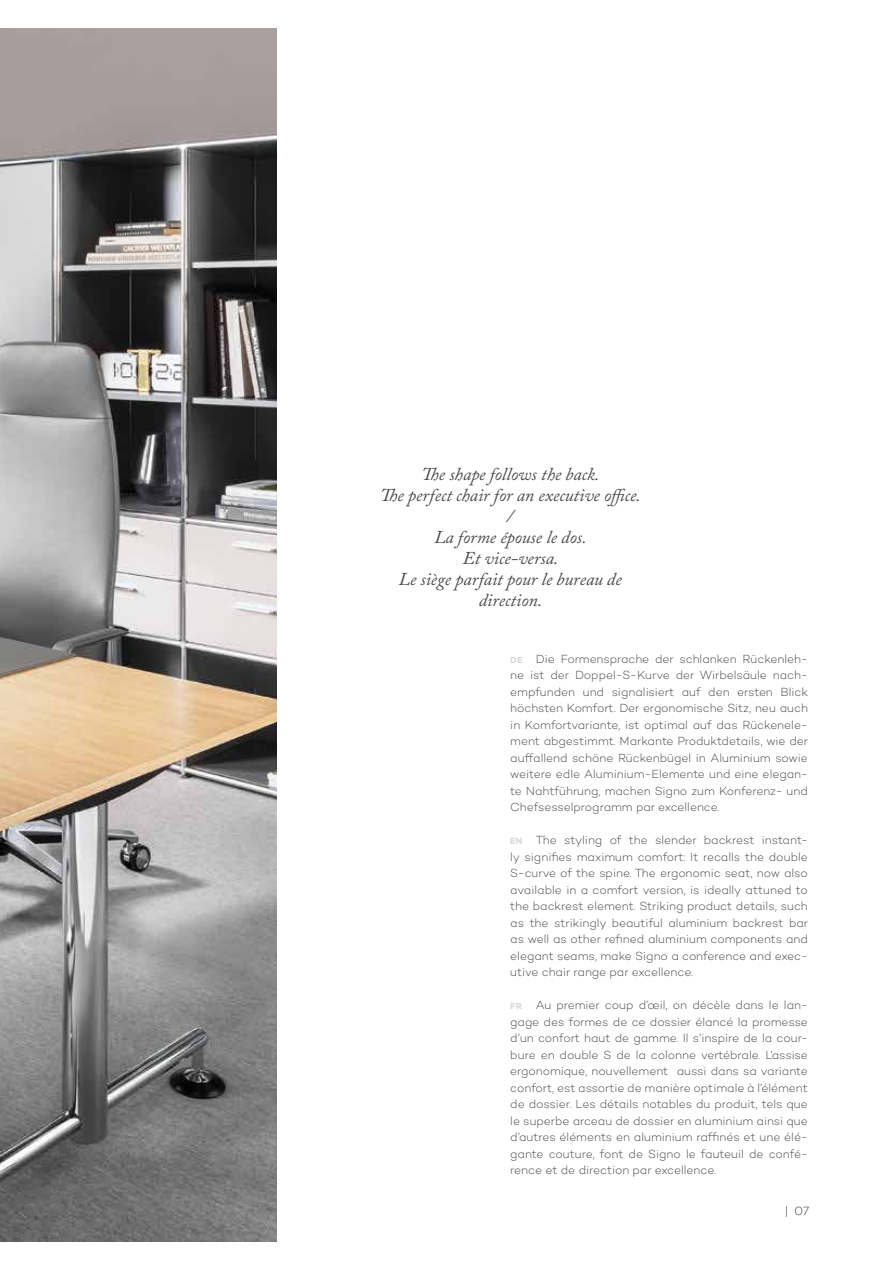
<style>
.page{position:relative;width:893px;height:1263px;background:#fff}
.page>*{position:absolute;margin:0;border:0;box-sizing:border-box;transform-origin:0 0}
.t1{font:italic 18px/21px "Adobe Caslon Pro";color:#494948;text-align:center}
.t2{font:300 12px/16.5px "Campton";letter-spacing:-.01em;color:#494948;text-align:justify}
.t3{font:200 12px "Campton";color:#000}
.s1{font-weight:700;font-size:9px;color:#dadada}
</style>
<div class="page">
<img style="left:0;top:29px;width:276px;height:1213px">
<h1 class="t1" style="left:380px;top:463px;width:262px">The shape follows the back.<br>The perfect chair for an executive office. /<br>La forme épouse le dos.<br>Et vice-versa.<br>Le siège parfait pour le bureau de direction.</h1>
<p class="t2" style="left:510px;top:650px;width:299px"><span class="s1">DE</span> Die Formensprache der schlanken Rückenleh&shy;ne ist der Doppel-S-Kurve der Wirbelsäule nach&shy;empfunden und signalisiert auf den ersten Blick höchsten Komfort. Der ergonomische Sitz, neu auch in Komfortvariante, ist optimal auf das Rückenele&shy;ment abgestimmt. Markante Produktdetails, wie der auffallend schöne Rückenbügel in Aluminium sowie weitere edle Aluminium-Elemente und eine elegan&shy;te Nahtführung, machen Signo zum Konferenz- und Chefsesselprogramm par excellence.</p>
<p class="t2" style="left:510px;top:831px;width:299px"><span class="s1">EN</span> The styling of the slender backrest instant&shy;ly signifies maximum comfort: It recalls the double S-curve of the spine. The ergonomic seat, now also available in a comfort version, is ideally attuned to the backrest element. Striking product details, such as the strikingly beautiful aluminium backrest bar as well as other refined aluminium components and elegant seams, make Signo a conference and exec&shy;utive chair range par excellence.</p>
<p class="t2" style="left:510px;top:996px;width:299px"><span class="s1">FR</span> Au premier coup d’œil, on décèle dans le lan&shy;gage des formes de ce dossier élancé la promesse d’un confort haut de gamme. Il s’inspire de la cour&shy;bure en double S de la colonne vertébrale. L’assise ergonomique, nouvellement aussi dans sa variante confort, est assortie de manière optimale à l’élément de dossier. Les détails notables du produit, tels que le superbe arceau de dossier en aluminium ainsi que d’autres éléments en aluminium raffinés et une élé&shy;gante couture, font de Signo le fauteuil de confé&shy;rence et de direction par excellence.</p>
<p class="t3" style="left:785px;top:1204px;width:26px">| 07</p>
</div>
